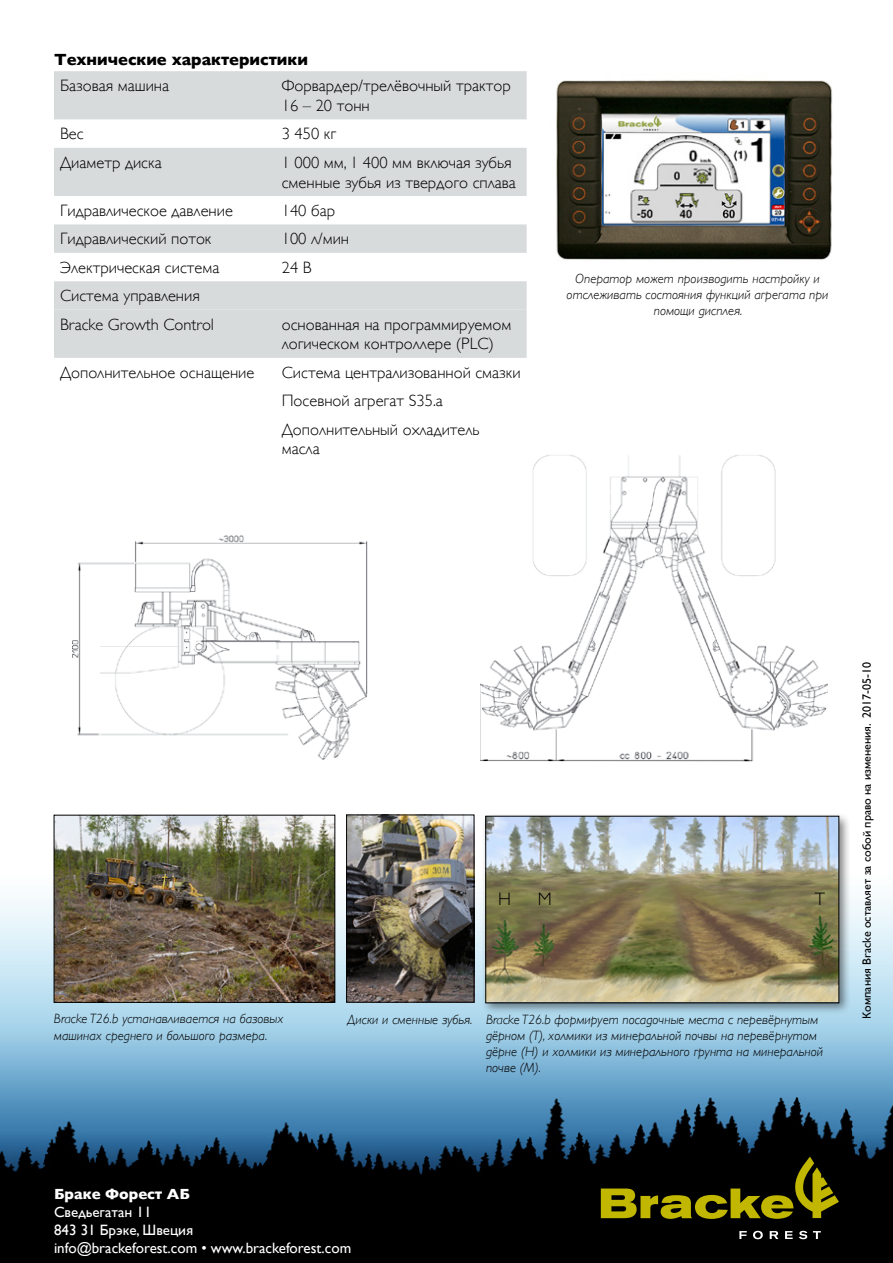
<style>
.page{position:relative;width:893px;height:1263px;background:#fff}
.page>*{position:absolute;margin:0;border:0;box-sizing:border-box;transform-origin:0 0}
.t1{font:300 18px "Gill Sans";color:#000}
.t2{font:300 16.5px/19.8px "Gill Sans";color:#000}
.t3{font:700 16.5px "Gill Sans";color:#000}
.t4{font:15px/18px "Gill Sans";color:#fff}
.t5{font:700 15px "Gill Sans";color:#fff}
.t6{font:italic 300 13.5px/16.2px "Gill Sans";color:#000}
.t7{font:12px "Gill Sans";color:#000}
</style>
<div class="page">
<img style="left:0;top:761px;width:893px;height:502px">
<svg style="left:601px;top:1156px;width:238px;height:63px;background:#373400"></svg>
<svg style="left:739px;top:1231px;width:8px;height:8px"></svg>
<svg style="left:753px;top:1231px;width:10px;height:8px"></svg>
<svg style="left:770px;top:1231px;width:8px;height:8px"></svg>
<svg style="left:785px;top:1231px;width:8px;height:8px"></svg>
<svg style="left:799px;top:1231px;width:8px;height:8px"></svg>
<svg style="left:813px;top:1231px;width:8px;height:8px"></svg>
<img style="left:480px;top:455px;width:348px;height:306px">
<img style="left:73px;top:535px;width:295px;height:225px">
<svg style="left:54px;top:71px;width:473px;height:182px;fill:#d8dbdc"></svg>
<div style="left:54px;top:281px;width:473px;height:77px;background:#d8dbdc"></div>
<div style="left:482px;top:812px;width:369px;height:203px;background:#000;opacity:.48"></div>
<img style="left:488px;top:818px;width:349px;height:183px">
<div style="left:486px;top:816px;width:353px;height:187px;border:1px solid #000"></div>
<img style="left:556px;top:80px;width:277px;height:180px">
<img style="left:56px;top:817px;width:277px;height:183px">
<div style="left:54px;top:815px;width:281px;height:187px;border:1px solid #000"></div>
<img style="left:348px;top:817px;width:124px;height:183px">
<div style="left:346px;top:815px;width:128px;height:187px;border:1px solid #000"></div>
<p class="t3" style="left:54px;top:47px;width:255px">Технические характеристики</p>
<p class="t2" style="left:60px;top:75px;width:111px">Базовая машина</p>
<p class="t2" style="left:282px;top:75px;width:231px">Форвардер/трелёвочный трактор<br>16 – 20 тонн</p>
<p class="t2" style="left:60px;top:123px;width:25px">Вес</p>
<p class="t2" style="left:282px;top:123px;width:56px">3 450 кг</p>
<p class="t2" style="left:60px;top:152px;width:103px">Диаметр диска</p>
<p class="t2" style="left:282px;top:152px;width:231px">1 000 мм, 1 400 мм включая зубья</p>
<p class="t2" style="left:282px;top:171px;width:236px">сменные зубья из твердого сплава</p>
<p class="t2" style="left:60px;top:200px;width:174px">Гидравлическое давление</p>
<p class="t2" style="left:282px;top:200px;width:55px">140 бар</p>
<p class="t2" style="left:60px;top:228px;width:153px">Гидравлический поток</p>
<p class="t2" style="left:282px;top:228px;width:69px">100 л/мин</p>
<p class="t2" style="left:60px;top:257px;width:161px">Электрическая система</p>
<p class="t2" style="left:282px;top:257px;width:32px">24 В</p>
<p class="t2" style="left:60px;top:285px;width:141px">Система управления</p>
<p class="t2" style="left:60px;top:313px;width:156px">Bracke Growth Control</p>
<p class="t2" style="left:282px;top:313px;width:231px">основанная на программируемом логическом контроллере (PLC)</p>
<p class="t2" style="left:60px;top:362px;width:196px">Дополнительное оснащение</p>
<p class="t2" style="left:282px;top:362px;width:240px">Система централизованной смазки</p>
<p class="t2" style="left:282px;top:390px;width:163px">Посевной агрегат S35.a</p>
<p class="t2" style="left:282px;top:418px;width:199px">Дополнительный охладитель масла</p>
<p class="t6" style="left:567px;top:270px;width:263px;text-align:center">Оператор может производить настройку и отслеживать состояния функций агрегата при помощи дисплея.</p>
<p class="t1" style="left:498px;top:885px;width:14px">H</p>
<p class="t1" style="left:538px;top:885px;width:16px">M</p>
<p class="t1" style="left:815px;top:885px;width:12px">T</p>
<p class="t6" style="left:54px;top:1011px;width:231px">Bracke T26.b устанавливается на базовых машинах среднего и большого размера.</p>
<p class="t6" style="left:348px;top:1011px;width:126px">Диски и сменные зубья.</p>
<p class="t6" style="left:486px;top:1011px;width:339px">Bracke T26.b формирует посадочные места с перевёрнутым дёрном (Т), холмики из минеральной почвы на перевёрнутом дёрне (Н) и холмики из минерального грунта на минеральной почве (М).</p>
<p class="t7" style="left:860px;top:1019px;width:358px;rotate:-90deg">Компания Bracke оставляет за собой право на изменения. 2017-05-10</p>
<p class="t5" style="left:54px;top:1181px;width:138px">Браке Форест АБ</p>
<p class="t4" style="left:54px;top:1202px;width:299px">Сведьегатан 11<br>843 31 Брэке, Швеция<br>info@brackeforest.com • www.brackeforest.com</p>
</div>
